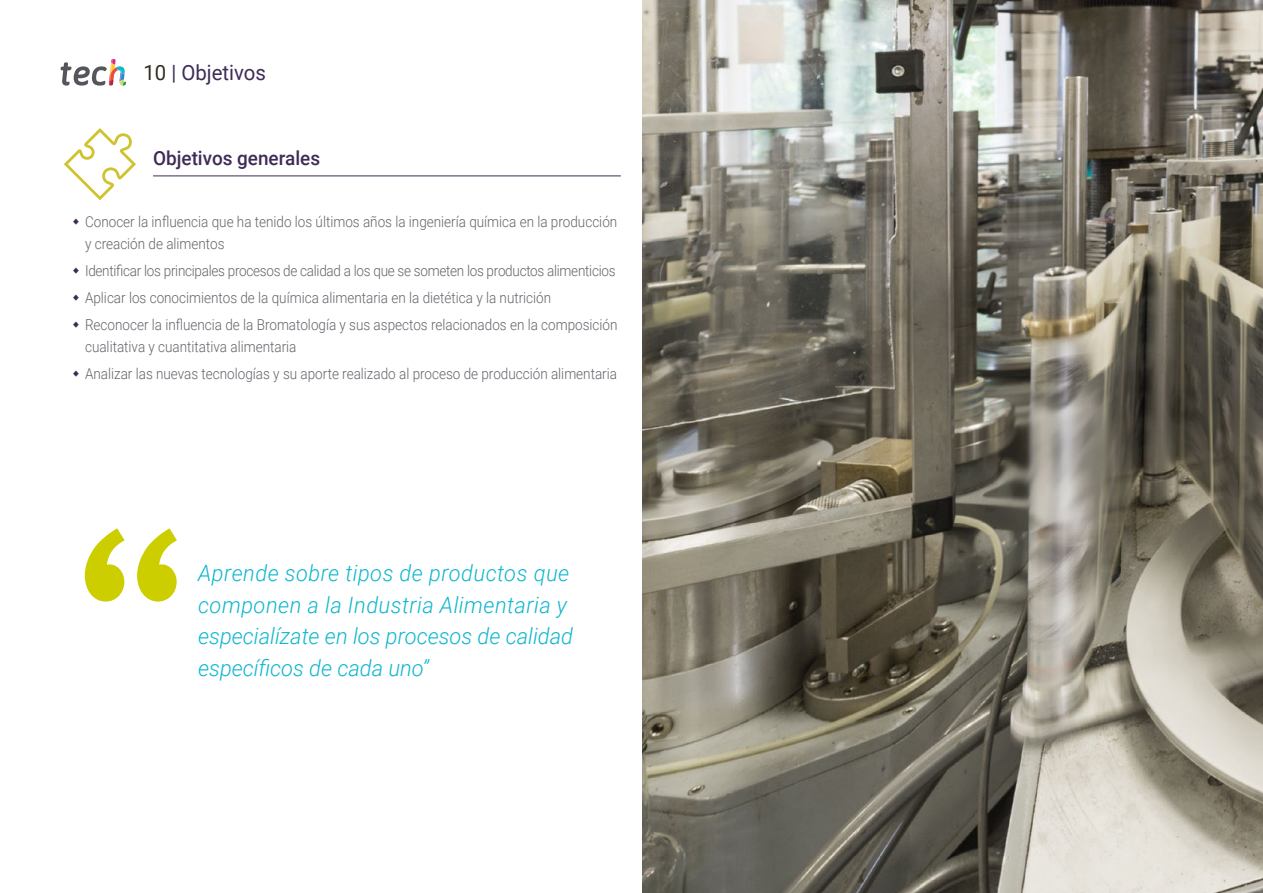
<style>
.page{position:relative;width:1263px;height:893px;background:#fff}
.page>*{position:absolute;margin:0;border:0;box-sizing:border-box;transform-origin:0 0}
.t1{font:italic 300 22.5px/31.5px "Roboto";letter-spacing:.015em;color:#0fb6cf}
.t2{font:21px "Roboto";color:#3f2b56}
.t3{font:500 19.5px "Roboto";color:#3f2b56}
.t4{font:300 15px/26.7px "Roboto";color:#61646a;scale:.9 1}
.s1{color:#312e20}
</style>
<div class="page">
<svg style="left:64px;top:128px;width:72px;height:72px"></svg>
<img style="left:642px;top:0;width:621px;height:893px">
<svg style="left:61px;top:59px;width:65px;height:27px"></svg>
<svg style="left:85px;top:528px;width:92px;height:74px"></svg>
<hr style="left:153px;top:176px;width:468px;height:1px;background:#3f2b56">
<h2 class="t2" style="left:144px;top:57px;width:124px"><span class="s1">10</span> | Objetivos</h2>
<h3 class="t3" style="left:153px;top:144px;width:169px">Objetivos generales</h3>
<p class="t4" style="left:85px;top:210px;width:593px;line-height:22.5px">Conocer la influencia que ha tenido los últimos años la ingeniería química en la producción y creación de alimentos</p>
<p class="t4" style="left:85px;top:257px;width:593px">Identificar los principales procesos de calidad a los que se someten los productos alimenticios<br>Aplicar los conocimientos de la química alimentaria en la dietética y la nutrición<br>Reconocer la influencia de la Bromatología y sus aspectos relacionados en la composición</p>
<p class="t4" style="left:85px;top:333px;width:593px">cualitativa y cuantitativa alimentaria<br>Analizar las nuevas tecnologías y su aporte realizado al proceso de producción alimentaria</p>
<h1 class="t1" style="left:198px;top:557px;width:376px">Aprende sobre tipos de productos que componen a la Industria Alimentaria y especialízate en los procesos de calidad específicos de cada uno”</h1>
</div>
